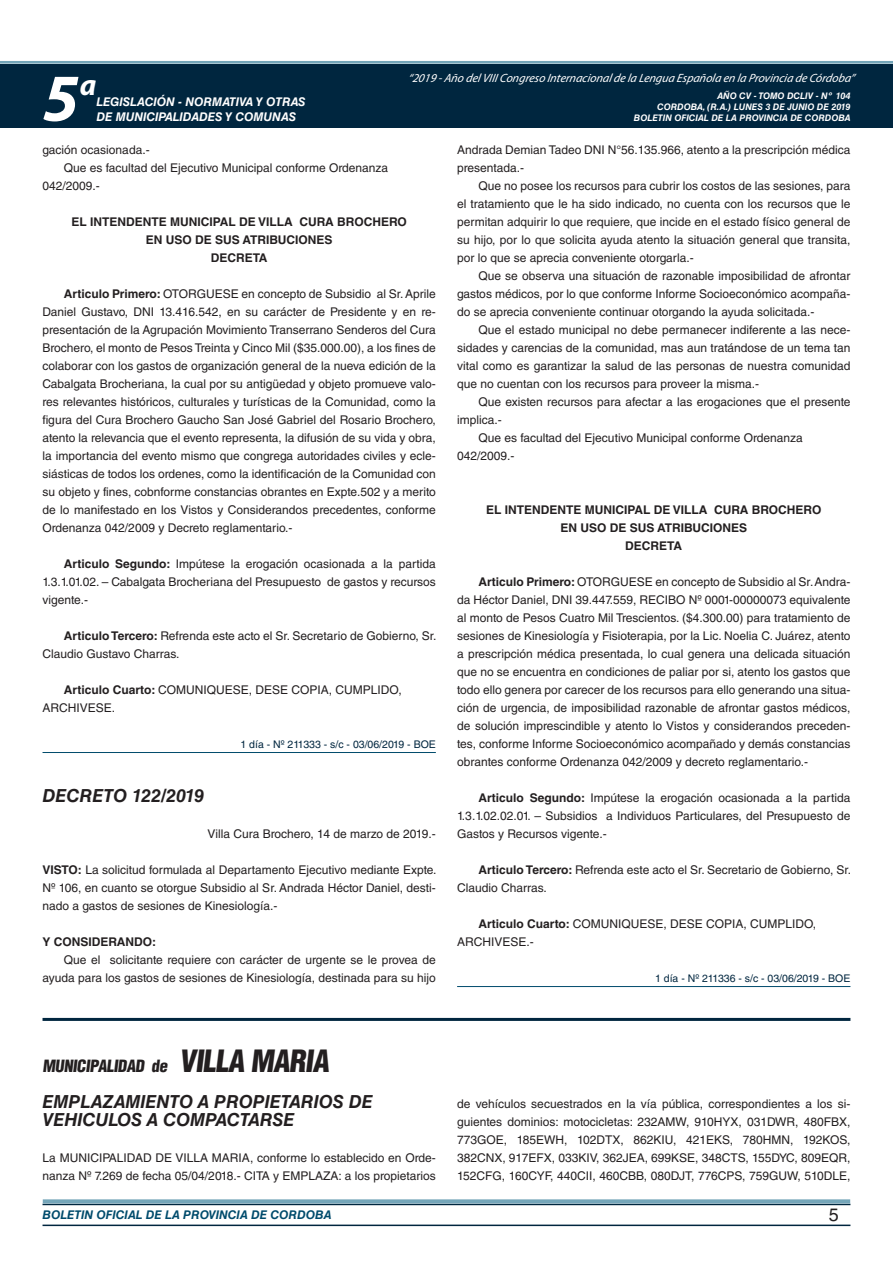
<style>
.page{position:relative;width:893px;height:1263px;background:#fff}
.page>*{position:absolute;margin:0;border:0;box-sizing:border-box;transform-origin:0 0}
.t1{font:italic 700 67.5px "Myriad Pro";color:#fff}
.t2{font:900 condensed 30px "Helvetica LT Std";color:#231f20}
.t3{font:italic 700 30px "Myriad Pro";color:#fff}
.t4{font:italic 700 18px/18px "Helvetica LT Std";color:#231f20}
.t5{font:18px "Helvetica LT Std";color:#231f20}
.t6{font:900 condensed 16.5px "Helvetica LT Std";color:#231f20}
.t7{font:12px/18px "Helvetica LT Std";color:#231f20;text-align:justify}
.t8{font:700 12px/18px "Helvetica LT Std";color:#231f20;text-align:center}
.t9{font:italic 12px "Myriad Pro";color:#fff}
.t10{font:italic 700 12px "Helvetica LT Std";color:#fff}
.t11{font:italic 700 12px "Helvetica LT Std";color:#004b6c}
.t12{font:10.5px "Helvetica LT Std";color:#00263f}
.t13{font:italic 700 9px/10.8px "Helvetica LT Std";color:#fff;text-align:right}
.s1{font-weight:700}
</style>
<div class="page">
<div style="left:0;top:61px;width:893px;height:6px;background:#fff;opacity:.75"></div>
<div style="left:0;top:64px;width:893px;height:64px;background:#00263f"></div>
<hr style="left:43px;top:1224px;width:807px;height:2px;background:#00263f">
<div style="left:42px;top:1198px;width:809px;height:8px;background:#fff;opacity:.75"></div>
<hr style="left:43px;top:752px;width:393px;height:1px;background:#004b6c">
<hr style="left:457px;top:986px;width:393px;height:1px;background:#004b6c">
<hr style="left:43px;top:1018px;width:807px;height:3px;background:#00263f">
<h1 class="t1" style="left:43px;top:54px;width:38px">5</h1>
<h2 class="t3" style="left:80px;top:66px;width:18px">a</h2>
<p class="t10" style="left:96px;top:95px;width:211px">LEGISLACIÓN - NORMATIVA Y OTRAS</p>
<p class="t10" style="left:96px;top:109px;width:201px">DE MUNICIPALIDADES Y COMUNAS</p>
<p class="t9" style="left:408px;top:71px;width:448px">“2019 -Año delVIIICongreso Internacionalde la Lengua Esp añola en la Provincia de Córdoba”</p>
<p class="t13" style="left:634px;top:91px;width:218px">AÑO CV - TOMO DCLIV - Nº 104<br>CORDOBA, (R.A.) LUNES 3 DE JUNIO DE 2019<br>BOLETIN OFICIAL DE LA PROVINCIA DE CORDOBA</p>
<p class="t7" style="left:43px;top:141px;width:109px">gación ocasionada.-</p>
<p class="t7" style="left:64px;top:159px;width:326px">Que es facultad del Ejecutivo Municipal conforme Ordenanza</p>
<p class="t7" style="left:43px;top:177px;width:59px">042/2009.-</p>
<p class="t8" style="left:72px;top:212px;width:337px">EL INTENDENTE MUNICIPAL DE VILLA CURA BROCHERO<br>EN USO DE SUS ATRIBUCIONES<br>DECRETA</p>
<p class="t7" style="left:43px;top:285px;width:395px;text-indent:21px"><span class="s1">Articulo Primero:</span> OTORGUESE en concepto de Subsidio al Sr. Aprile Daniel Gustavo, DNI 13.416.542, en su carácter de Presidente y en re&shy;presentación de la Agrupación Movimiento Transerrano Senderos del Cura Brochero, el monto de Pesos Treinta y Cinco Mil ($35.000.00), a los fines de colaborar con los gastos de organización general de la nueva edición de la Cabalgata Brocheriana, la cual por su antigüedad y objeto promueve valo&shy;res relevantes históricos, culturales y turísticas de la Comunidad, como la figura del Cura Brochero Gaucho San José Gabriel del Rosario Brochero, atento la relevancia que el evento representa, la difusión de su vida y obra, la importancia del evento mismo que congrega autoridades civiles y ecle&shy;siásticas de todos los ordenes, como la identificación de la Comunidad con su objeto y fines, cobnforme constancias obrantes en Expte.502 y a merito de lo manifestado en los Vistos y Considerandos precedentes, conforme Ordenanza 042/2009 y Decreto reglamentario.-</p>
<p class="t7" style="left:43px;top:555px;width:395px;text-indent:21px"><span class="s1">Articulo Segundo:</span> Impútese la erogación ocasionada a la partida 1.3.1.01.02. – Cabalgata Brocheriana del Presupuesto de gastos y recursos vigente.-</p>
<p class="t7" style="left:43px;top:627px;width:396px;text-indent:21px"><span class="s1">Articulo Tercero:</span> Refrenda este acto el Sr. Secretario de Gobierno, Sr.<br>Claudio Gustavo Charras.</p>
<p class="t7" style="left:43px;top:681px;width:361px;text-indent:21px"><span class="s1">Articulo Cuarto:</span> COMUNIQUESE, DESE COPIA, CUMPLIDO,<br>ARCHIVESE.</p>
<p class="t12" style="left:240px;top:738px;width:197px">1 día - Nº 211333 - s/c - 03/06/2019 - BOE</p>
<h3 class="t4" style="left:43px;top:786px;width:163px">DECRETO 122/2019</h3>
<p class="t7" style="left:208px;top:825px;width:230px">Villa Cura Brochero, 14 de marzo de 2019.-</p>
<p class="t7" style="left:43px;top:861px;width:396px"><span class="s1">VISTO:</span> La solicitud formulada al Departamento Ejecutivo mediante Expte.<br>Nº 106, en cuanto se otorgue Subsidio al Sr. Andrada Héctor Daniel, desti&shy;nado a gastos de sesiones de Kinesiología.-</p>
<p class="t8" style="left:43px;top:932px;width:115px">Y CONSIDERANDO:</p>
<p class="t7" style="left:43px;top:951px;width:395px;text-align:right">Que el solicitante requiere con carácter de urgente se le provea de ayuda para los gastos de sesiones de Kinesiología, destinada para su hijo</p>
<p class="t7" style="left:457px;top:141px;width:395px">Andrada Demian Tadeo DNI N°56.135.966, atento a la prescripción médica presentada.-</p>
<p class="t7" style="left:457px;top:177px;width:395px;text-indent:21px">Que no posee los recursos para cubrir los costos de las sesiones, para el tratamiento que le ha sido indicado, no cuenta con los recursos que le permitan adquirir lo que requiere, que incide en el estado físico general de su hijo, por lo que solicita ayuda atento la situación general que transita, por lo que se aprecia conveniente otorgarla.-</p>
<p class="t7" style="left:457px;top:267px;width:395px;text-indent:21px">Que se observa una situación de razonable imposibilidad de afrontar gastos médicos, por lo que conforme Informe Socioeconómico acompaña&shy;do se aprecia conveniente continuar otorgando la ayuda solicitada.-</p>
<p class="t7" style="left:457px;top:321px;width:395px;text-indent:21px">Que el estado municipal no debe permanecer indiferente a las nece&shy;sidades y carencias de la comunidad, mas aun tratándose de un tema tan vital como es garantizar la salud de las personas de nuestra comunidad que no cuentan con los recursos para proveer la misma.-</p>
<p class="t7" style="left:478px;top:393px;width:374px">Que existen recursos para afectar a las erogaciones que el presente</p>
<p class="t7" style="left:457px;top:411px;width:46px">implica.-</p>
<p class="t7" style="left:478px;top:429px;width:326px">Que es facultad del Ejecutivo Municipal conforme Ordenanza</p>
<p class="t7" style="left:457px;top:447px;width:59px">042/2009.-</p>
<p class="t8" style="left:486px;top:500px;width:337px">EL INTENDENTE MUNICIPAL DE VILLA CURA BROCHERO<br>EN USO DE SUS ATRIBUCIONES<br>DECRETA</p>
<p class="t7" style="left:457px;top:573px;width:395px;text-indent:21px"><span class="s1">Articulo Primero:</span> OTORGUESE en concepto de Subsidio al Sr. Andra&shy;da Héctor Daniel, DNI 39.447.559, RECIBO Nº 0001-00000073 equivalente al monto de Pesos Cuatro Mil Trescientos. ($4.300.00) para tratamiento de sesiones de Kinesiología y Fisioterapia, por la Lic. Noelia C. Juárez, atento a prescripción médica presentada, lo cual genera una delicada situación que no se encuentra en condiciones de paliar por si, atento los gastos que todo ello genera por carecer de los recursos para ello generando una situa&shy;ción de urgencia, de imposibilidad razonable de afrontar gastos médicos, de solución imprescindible y atento lo Vistos y considerandos preceden&shy;tes, conforme Informe Socioeconómico acompañado y demás constancias obrantes conforme Ordenanza 042/2009 y decreto reglamentario.-</p>
<p class="t7" style="left:457px;top:789px;width:395px;text-indent:21px"><span class="s1">Articulo Segundo:</span> Impútese la erogación ocasionada a la partida 1.3.1.02.02.01. – Subsidios a Individuos Particulares, del Presupuesto de Gastos y Recursos vigente.-</p>
<p class="t7" style="left:457px;top:861px;width:396px;text-indent:21px"><span class="s1">Articulo Tercero:</span> Refrenda este acto el Sr. Secretario de Gobierno, Sr.<br>Claudio Charras.</p>
<p class="t7" style="left:457px;top:915px;width:361px;text-indent:21px"><span class="s1">Articulo Cuarto:</span> COMUNIQUESE, DESE COPIA, CUMPLIDO,<br>ARCHIVESE.-</p>
<p class="t12" style="left:655px;top:972px;width:197px">1 día - Nº 211336 - s/c - 03/06/2019 - BOE</p>
<h3 class="t6" style="left:43px;top:1055px;width:129px">MUNICIPALIDAD de</h3>
<h2 class="t2" style="left:179px;top:1042px;width:156px">VILLA MARIA</h2>
<h3 class="t4" style="left:43px;top:1092px;width:332px">EMPLAZAMIENTO A PROPIETARIOS DE<br>VEHICULOS A COMPACTARSE</h3>
<p class="t7" style="left:43px;top:1149px;width:395px">La MUNICIPALIDAD DE VILLA MARIA, conforme lo establecido en Orde&shy;nanza Nº 7.269 de fecha 05/04/2018.- CITA y EMPLAZA: a los propietarios</p>
<p class="t7" style="left:457px;top:1095px;width:395px">de vehículos secuestrados en la vía pública, correspondientes a los si&shy;guientes dominios: motocicletas: 232AMW, 910HYX, 031DWR, 480FBX, 773GOE, 185EWH, 102DTX, 862KIU, 421EKS, 780HMN, 192KOS, 382CNX, 917EFX, 033KIV, 362JEA, 699KSE, 348CTS, 155DYC, 809EQR, 152CFG, 160CYF, 440CII, 460CBB, 080DJT, 776CPS, 759GUW, 510DLE,</p>
<p class="t11" style="left:43px;top:1208px;width:290px">BOLETIN OFICIAL DE LA PROVINCIA DE CORDOBA</p>
<h3 class="t5" style="left:829px;top:1204px;width:12px">5</h3>
</div>
